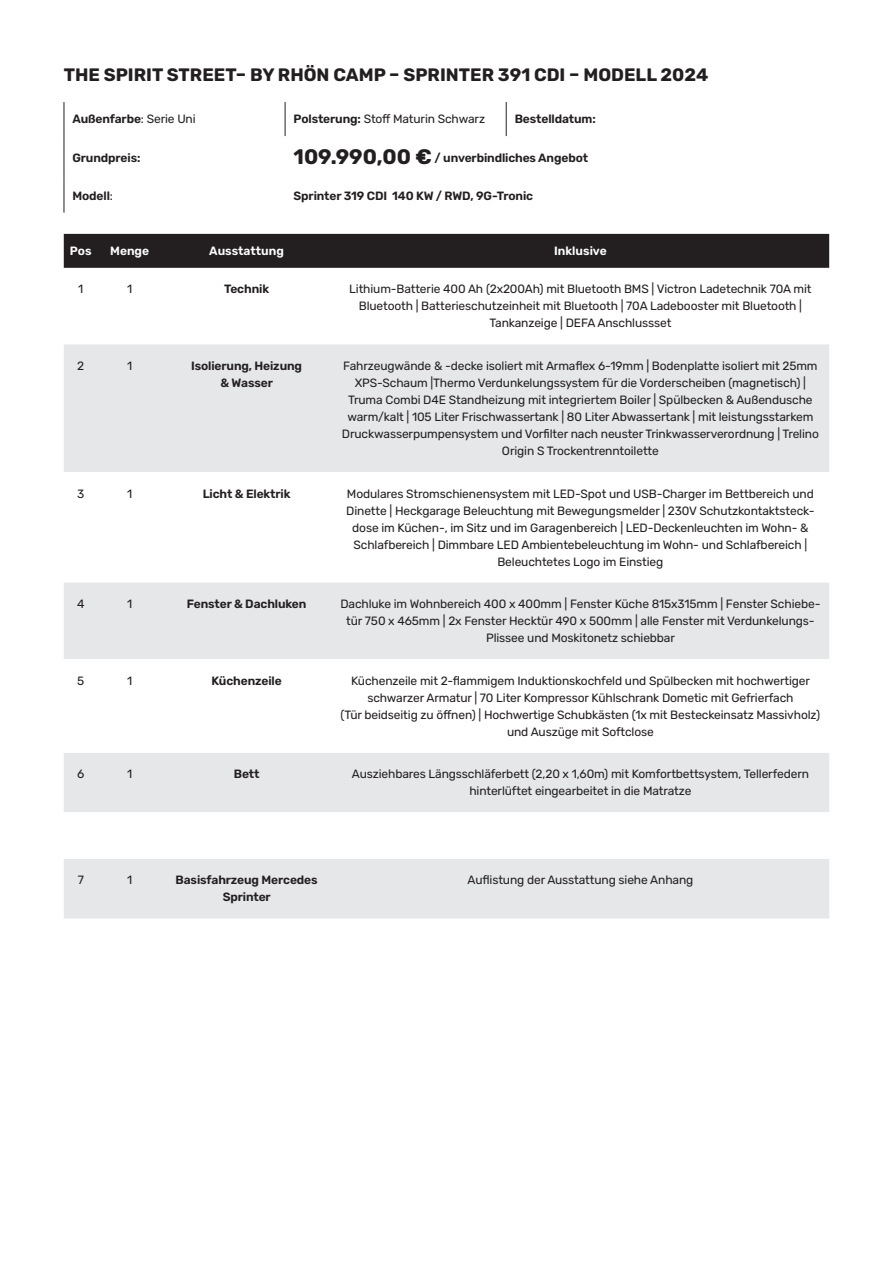
<style>
.page{position:relative;width:893px;height:1263px;background:#fff}
.page>*{position:absolute;margin:0;border:0;box-sizing:border-box;transform-origin:0 0}
.t1{font:700 18px "Rubik";color:#231f20}
.t2{font:12px/17px "Rubik";letter-spacing:-.01em;color:#231f20;text-align:center}
.t3{font:600 12px/17px "Rubik";letter-spacing:-.01em;color:#231f20;text-align:center}
.t4{font:600 12px "Rubik";color:#fff}
.s1{font-weight:400}
.s2{font-weight:600}
.s3{font-weight:700;font-size:21px}
</style>
<div class="page">
<hr style="left:64px;top:102px;width:1px;height:34px;background:#231f20">
<hr style="left:285px;top:102px;width:1px;height:34px;background:#231f20">
<hr style="left:506px;top:102px;width:1px;height:34px;background:#231f20">
<hr style="left:64px;top:136px;width:1px;height:43px;background:#231f20">
<hr style="left:64px;top:179px;width:1px;height:34px;background:#231f20">
<div style="left:64px;top:234px;width:765px;height:34px;background:#231f20"></div>
<svg style="left:64px;top:344px;width:765px;height:574px;fill:#e6e7e9"></svg>
<svg style="left:64px;top:659px;width:765px;height:94px"></svg>
<svg style="left:64px;top:812px;width:765px;height:47px"></svg>
<h1 class="t1" style="left:64px;top:64px;width:646px">THE SPIRIT STREET– BY RHÖN CAMP – SPRINTER 391 CDI – MODELL 2024</h1>
<p class="t3" style="left:72px;top:111px;width:125px">Außenfarbe<span class="s1">: Serie Uni</span></p>
<p class="t2" style="left:294px;top:111px;width:193px"><span class="s2">Polsterung:</span> Stoff Maturin Schwarz</p>
<p class="t3" style="left:515px;top:111px;width:83px">Bestelldatum:</p>
<p class="t3" style="left:72px;top:149px;width:69px">Grundpreis:</p>
<p class="t3" style="left:294px;top:149px;width:296px"><span class="s3">109.990,00 €</span> / unverbindliches Angebot</p>
<p class="t3" style="left:72px;top:188px;width:42px">Modell<span class="s1">:</span></p>
<p class="t3" style="left:294px;top:188px;width:241px">Sprinter 319 CDI 140 KW / RWD, 9G-Tronic</p>
<p class="t4" style="left:70px;top:244px;width:23px">Pos</p>
<p class="t4" style="left:110px;top:244px;width:40px">Menge</p>
<p class="t4" style="left:209px;top:244px;width:76px">Ausstattung</p>
<p class="t4" style="left:554px;top:244px;width:54px">Inklusive</p>
<p class="t2" style="left:78px;top:281px;width:7px">1</p>
<p class="t2" style="left:127px;top:281px;width:7px">1</p>
<p class="t3" style="left:224px;top:281px;width:46px">Technik</p>
<p class="t2" style="left:349px;top:281px;width:464px">Lithium-Batterie 400 Ah (2x200Ah) mit Bluetooth BMS | Victron Ladetechnik 70A mit<br>Bluetooth | Batterieschutzeinheit mit Bluetooth | 70A Ladebooster mit Bluetooth |<br>Tankanzeige | DEFA Anschlussset</p>
<p class="t2" style="left:77px;top:358px;width:9px">2</p>
<p class="t2" style="left:127px;top:358px;width:7px">1</p>
<p class="t3" style="left:191px;top:358px;width:112px">Isolierung, Heizung &amp; Wasser</p>
<p class="t2" style="left:342px;top:358px;width:478px">Fahrzeugwände &amp; -decke isoliert mit Armaflex 6-19mm | Bodenplatte isoliert mit 25mm XPS-Schaum |Thermo Verdunkelungssystem für die Vorderscheiben (magnetisch) | Truma Combi D4E Standheizung mit integriertem Boiler | Spülbecken &amp; Außendusche warm/kalt | 105 Liter Frischwassertank | 80 Liter Abwassertank | mit leistungsstarkem Druckwasserpumpensystem und Vorfilter nach neuster Trinkwasserverordnung | Trelino Origin S Trockentrenntoilette</p>
<p class="t2" style="left:77px;top:485px;width:9px">3</p>
<p class="t2" style="left:127px;top:485px;width:7px">1</p>
<p class="t3" style="left:203px;top:485px;width:89px">Licht &amp; Elektrik</p>
<p class="t2" style="left:346px;top:485px;width:470px">Modulares Stromschienensystem mit LED-Spot und USB-Charger im Bettbereich und Dinette | Heckgarage Beleuchtung mit Bewegungsmelder | 230V Schutzkontaktsteck&shy;dose im Küchen-, im Sitz und im Garagenbereich | LED-Deckenleuchten im Wohn- &amp; Schlafbereich | Dimmbare LED Ambientebeleuchtung im Wohn- und Schlafbereich | Beleuchtetes Logo im Einstieg</p>
<p class="t2" style="left:77px;top:596px;width:9px">4</p>
<p class="t2" style="left:127px;top:596px;width:7px">1</p>
<p class="t3" style="left:187px;top:596px;width:121px">Fenster &amp; Dachluken</p>
<p class="t2" style="left:340px;top:596px;width:482px">Dachluke im Wohnbereich 400 x 400mm | Fenster Küche 815x315mm | Fenster Schiebe&shy;tür 750 x 465mm | 2x Fenster Hecktür 490 x 500mm | alle Fenster mit Verdunkelungs-<br>Plissee und Moskitonetz schiebbar</p>
<p class="t2" style="left:77px;top:672px;width:9px">5</p>
<p class="t2" style="left:127px;top:672px;width:7px">1</p>
<p class="t3" style="left:212px;top:672px;width:72px">Küchenzeile</p>
<p class="t2" style="left:341px;top:672px;width:481px">Küchenzeile mit 2-flammigem Induktionskochfeld und Spülbecken mit hochwertiger schwarzer Armatur | 70 Liter Kompressor Kühlschrank Dometic mit Gefrierfach<br>(Tür beidseitig zu öffnen) | Hochwertige Schubkästen (1x mit Besteckeinsatz Massivholz) und Auszüge mit Softclose</p>
<p class="t2" style="left:77px;top:766px;width:9px">6</p>
<p class="t2" style="left:127px;top:766px;width:7px">1</p>
<p class="t3" style="left:234px;top:766px;width:27px">Bett</p>
<p class="t2" style="left:352px;top:766px;width:459px">Ausziehbares Längsschläferbett (2,20 x 1,60m) mit Komfortbettsystem, Tellerfedern hinterlüftet eingearbeitet in die Matratze</p>
<p class="t2" style="left:78px;top:872px;width:8px">7</p>
<p class="t2" style="left:127px;top:872px;width:7px">1</p>
<p class="t3" style="left:176px;top:872px;width:144px">Basisfahrzeug Mercedes<br>Sprinter</p>
<p class="t2" style="left:468px;top:872px;width:227px">Auflistung der Ausstattung siehe Anhang</p>
</div>
